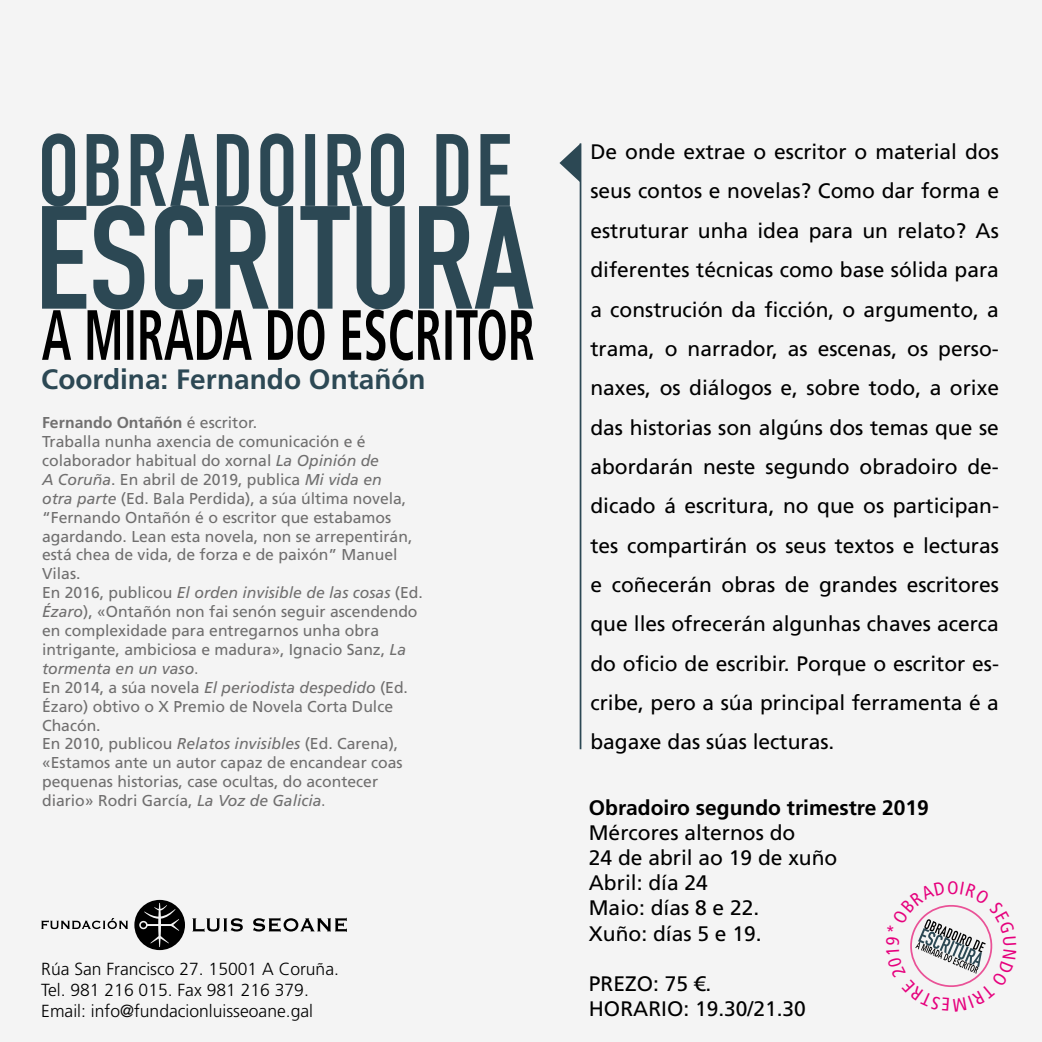
<style>
.page{position:relative;width:1042px;height:1042px;background:#f4f4f4}
.page>*{position:absolute;margin:0;border:0;box-sizing:border-box;transform-origin:0 0}
.t1{font:700 28px "Frutiger LT Std";color:#2c4854}
.t2{font:21px/39.4px "Frutiger LT Std";color:#000}
.t3{font:700 21px "Frutiger LT Std";color:#000}
.t4{font:300 17.5px/21px "Frutiger LT Std";color:#000}
.t5{font:15.75px/18.9px "Frutiger LT Std";color:#706f6f}
.s1{font-weight:700}
.s2{font-style:italic}
.s3{font-stretch:condensed}
</style>
<div class="page">
<svg style="left:192px;top:918px;width:51px;height:14px"></svg>
<svg style="left:253px;top:918px;width:94px;height:14px"></svg>
<svg style="left:41px;top:918px;width:87px;height:11px"></svg>
<svg style="left:134px;top:900px;width:51px;height:50px"></svg>
<svg style="left:42px;top:133px;width:468px;height:72px"></svg>
<svg style="left:42px;top:205px;width:491px;height:104px"></svg>
<svg style="left:559px;top:143px;width:21px;height:40px"></svg>
<hr style="left:580px;top:143px;width:1px;height:606px;background:#2c4854">
<svg style="left:42px;top:309px;width:491px;height:51px"></svg>
<svg style="left:910px;top:905px;width:83px;height:82px"></svg>
<h1 class="t1" style="left:41px;top:362px;width:386px">Coordina: Fernando Ontañón</h1>
<p class="t5" style="left:42px;top:413px;width:382px"><span class="s1">Fernando Ontañón</span> é escritor.<br>Traballa nunha axencia de comunicación e é colaborador habitual do xornal <span class="s2">La Opinión de<br>A Coruña</span>. En abril de 2019, publica <span class="s2">Mi vida en<br>otra parte</span> (Ed. Bala Perdida), a súa última novela, “Fernando Ontañón é o escritor que estabamos agardando. Lean esta novela, non se arrepentirán, está chea de vida, de forza e de paixón” Manuel Vilas.<br>En 2016, publicou <span class="s2">El orden invisible de las cosas</span> (Ed.<br><span class="s2">Ézaro</span>), «Ontañón non fai senón seguir ascendendo en complexidade para entregarnos unha obra intrigante, ambiciosa e madura», Ignacio Sanz, <span class="s2">La tormenta en un vaso</span><span class="s3">.<br></span>En 2014, a súa novela <span class="s2">El periodista despedido</span> (Ed.<br>Ézaro) obtivo o X Premio de Novela Corta Dulce Chacón.<br>En 2010, publicou <span class="s2">Relatos invisibles</span> (Ed. Carena), «Estamos ante un autor capaz de encandear coas pequenas historias, case ocultas, do acontecer diario» Rodri García, <span class="s2">La Voz de Galicia</span><span class="s3">.</span></p>
<p class="t4" style="left:41px;top:959px;width:299px">Rúa San Francisco 27. 15001 A Coruña.<br>Tel. 981 216 015. Fax 981 216 379.<br>Email: info@fundacionluisseoane.gal</p>
<p class="t2" style="left:590px;top:132px;width:410px;text-align:justify">De onde extrae o escritor o material dos seus contos e novelas? Como dar forma e estruturar unha idea para un relato? As diferentes técnicas como base sólida para a construción da ficción, o argumento, a trama, o narrador, as escenas, os perso&shy;naxes, os diálogos e, sobre todo, a orixe das historias son algúns dos temas que se abordarán neste segundo obradoiro de&shy;dicado á escritura, no que os participan&shy;tes compartirán os seus textos e lecturas e coñecerán obras de grandes escritores que lles ofrecerán algunhas chaves acerca do oficio de escribir. Porque o escritor es&shy;cribe, pero a súa principal ferramenta é a bagaxe das súas lecturas.</p>
<h2 class="t3" style="left:589px;top:795px;width:341px">Obradoiro segundo trimestre 2019</h2>
<h2 class="t2" style="left:589px;top:820px;width:250px;line-height:25.2px">Mércores alternos do<br>24 de abril ao 19 de xuño<br>Abril: día 24<br>Maio: días 8 e 22.<br>Xuño: días 5 e 19.</h2>
<h2 class="t2" style="left:589px;top:971px;width:219px;line-height:25.2px">PREZO: 75 €.<br>HORARIO: 19.30/21.30</h2>
</div>
